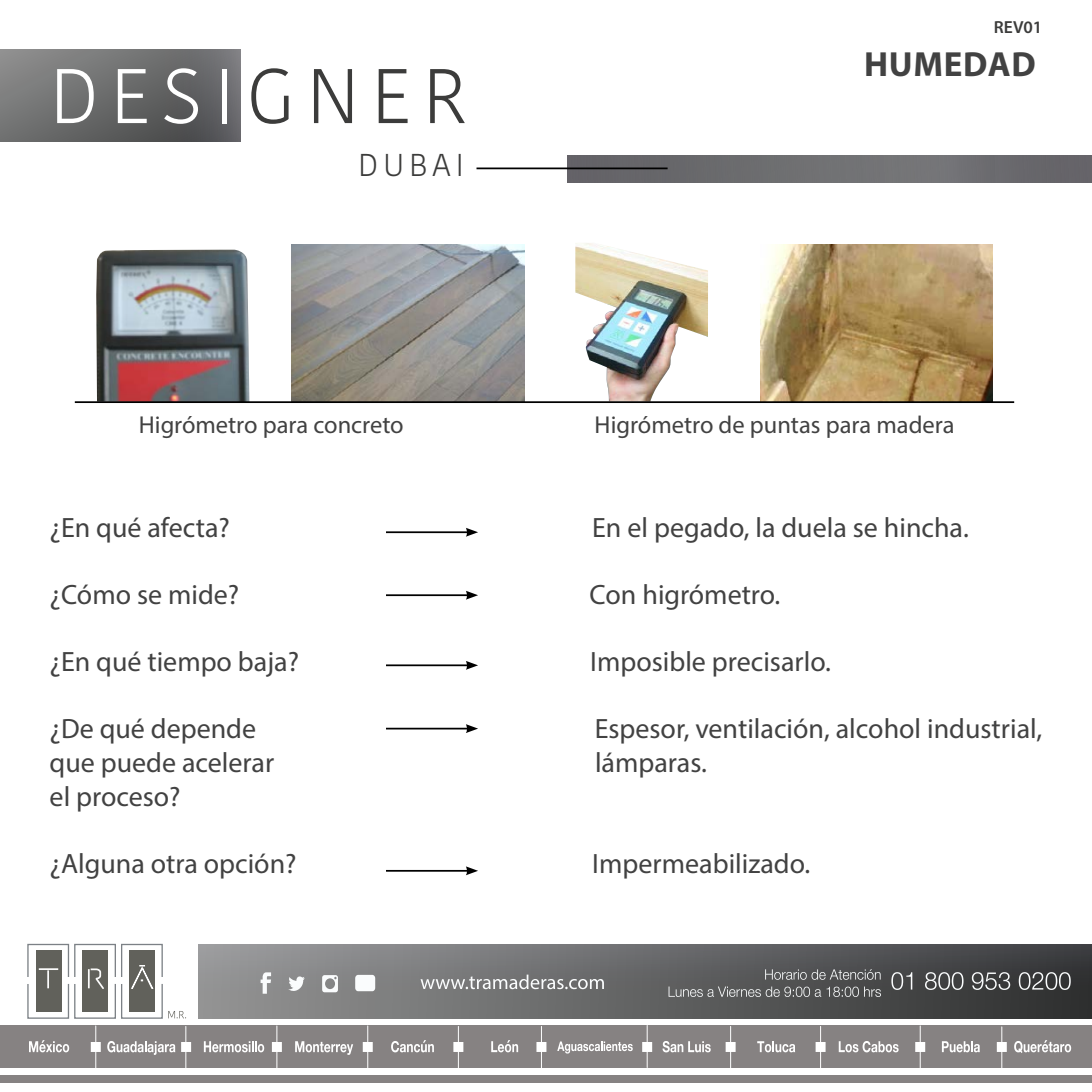
<style>
.page{position:relative;width:1092px;height:1092px;background:#fff}
.page>*{position:absolute;margin:0;border:0;box-sizing:border-box;transform-origin:0 0}
.t1{font:300 77px "Kohinoor Devanagari";letter-spacing:.15em;color:#fff}
.t2{font:700 35px "Myriad Pro";letter-spacing:.02em;color:#424242}
.t3{font:300 31.5px "Kohinoor Devanagari";letter-spacing:.15em;color:#3c3c3b}
.t4{font:28px "Myriad Pro";color:#424242}
.t5{font:24.5px "Myriad Pro";color:#424242}
.t6{font:600 17.5px "Myriad Pro";color:#3c3c3b}
.s1{color:#3c3c3b}
</style>
<div class="page">
<svg style="left:0;top:50px;width:241px;height:91px;background:#6b6c6c"></svg>
<svg style="left:27px;top:943px;width:159px;height:76px"></svg>
<div style="left:566px;top:155px;width:525px;height:27px;background:#6b6b6e"></div>
<hr style="left:476px;top:167px;width:191px;height:2px;background:#000">
<div style="left:0;top:1075px;width:1091px;height:8px;background:#868282"></div>
<div style="left:0;top:1025px;width:1091px;height:42px;background:#868282"></div>
<hr style="left:95px;top:1025px;width:1px;height:42px;background:#fff">
<hr style="left:185px;top:1026px;width:1px;height:42px;background:#fff">
<hr style="left:276px;top:1025px;width:1px;height:42px;background:#fff">
<hr style="left:367px;top:1025px;width:1px;height:42px;background:#fff">
<hr style="left:458px;top:1026px;width:1px;height:42px;background:#fff">
<hr style="left:541px;top:1026px;width:1px;height:42px;background:#fff">
<hr style="left:646px;top:1025px;width:1px;height:42px;background:#fff">
<hr style="left:730px;top:1026px;width:1px;height:42px;background:#fff">
<hr style="left:820px;top:1026px;width:1px;height:42px;background:#fff">
<hr style="left:919px;top:1025px;width:1px;height:42px;background:#fff">
<hr style="left:1001px;top:1026px;width:1px;height:42px;background:#fff">
<div style="left:181px;top:1041px;width:10px;height:10px;background:#fff;border:2px solid #fff"></div>
<div style="left:91px;top:1041px;width:10px;height:10px;background:#fff;border:2px solid #fff"></div>
<div style="left:363px;top:1041px;width:10px;height:10px;background:#fff;border:2px solid #fff"></div>
<div style="left:272px;top:1041px;width:10px;height:10px;background:#fff;border:2px solid #fff"></div>
<div style="left:453px;top:1041px;width:10px;height:10px;background:#fff;border:2px solid #fff"></div>
<div style="left:536px;top:1041px;width:10px;height:10px;background:#fff;border:2px solid #fff"></div>
<div style="left:642px;top:1041px;width:10px;height:10px;background:#fff;border:2px solid #fff"></div>
<div style="left:725px;top:1041px;width:10px;height:10px;background:#fff;border:2px solid #fff"></div>
<div style="left:815px;top:1041px;width:10px;height:10px;background:#fff;border:2px solid #fff"></div>
<div style="left:915px;top:1041px;width:10px;height:10px;background:#fff;border:2px solid #fff"></div>
<div style="left:996px;top:1041px;width:10px;height:10px;background:#fff;border:2px solid #fff"></div>
<svg style="left:29px;top:1040px;width:40px;height:12px"></svg>
<svg style="left:107px;top:1041px;width:68px;height:13px"></svg>
<svg style="left:204px;top:1041px;width:60px;height:11px"></svg>
<svg style="left:295px;top:1041px;width:58px;height:13px"></svg>
<svg style="left:391px;top:1040px;width:43px;height:12px"></svg>
<svg style="left:491px;top:1040px;width:27px;height:12px"></svg>
<svg style="left:557px;top:1041px;width:75px;height:12px"></svg>
<svg style="left:662px;top:1041px;width:48px;height:11px"></svg>
<svg style="left:757px;top:1041px;width:38px;height:11px"></svg>
<svg style="left:838px;top:1041px;width:60px;height:11px"></svg>
<svg style="left:941px;top:1041px;width:38px;height:11px"></svg>
<svg style="left:1014px;top:1040px;width:57px;height:13px"></svg>
<div style="left:198px;top:944px;width:893px;height:74px;background:linear-gradient(to right,#979899,#333436)"></div>
<svg style="left:891px;top:972px;width:21px;height:17px"></svg>
<svg style="left:924px;top:972px;width:39px;height:17px"></svg>
<svg style="left:971px;top:972px;width:39px;height:17px"></svg>
<svg style="left:1018px;top:972px;width:52px;height:17px"></svg>
<svg style="left:765px;top:969px;width:115px;height:10px"></svg>
<svg style="left:668px;top:986px;width:212px;height:10px;background:#717272"></svg>
<svg style="left:420px;top:974px;width:184px;height:15px;background:#949495"></svg>
<svg style="left:260px;top:972px;width:11px;height:21px"></svg>
<svg style="left:288px;top:975px;width:17px;height:16px"></svg>
<div style="left:355px;top:974px;width:20px;height:17px;background:#fafcfd;border-radius:3px"></div>
<svg style="left:322px;top:975px;width:16px;height:17px"></svg>
<img style="left:292px;top:245px;width:232px;height:156px">
<img style="left:97px;top:250px;width:152px;height:151px">
<img style="left:760px;top:245px;width:232px;height:156px">
<img style="left:575px;top:243px;width:133px;height:158px">
<hr style="left:75px;top:401px;width:939px;height:2px;background:#000">
<hr style="left:386px;top:531px;width:82px;height:2px;background:#000">
<svg style="left:466px;top:528px;width:12px;height:8px"></svg>
<hr style="left:386px;top:594px;width:82px;height:2px;background:#000">
<svg style="left:466px;top:590px;width:12px;height:9px"></svg>
<hr style="left:386px;top:869px;width:82px;height:2px;background:#000">
<svg style="left:466px;top:866px;width:12px;height:9px"></svg>
<hr style="left:386px;top:727px;width:82px;height:2px;background:#000">
<svg style="left:466px;top:724px;width:12px;height:9px"></svg>
<hr style="left:386px;top:664px;width:82px;height:2px;background:#000">
<svg style="left:466px;top:661px;width:12px;height:8px"></svg>
<h1 class="t1" style="left:50px;top:51px;width:420px">DESI<span class="s1">GNER</span></h1>
<p class="t3" style="left:358px;top:146px;width:107px">DUBAI</p>
<p class="t6" style="left:993px;top:16px;width:50px">REV01</p>
<p class="t2" style="left:863px;top:41px;width:173px">HUMEDAD</p>
<p class="t5" style="left:139px;top:409px;width:266px">Higrómetro para concreto</p>
<p class="t5" style="left:594px;top:409px;width:361px">Higrómetro de puntas para madera</p>
<p class="t4" style="left:50px;top:510px;width:182px">¿En qué afecta?</p>
<p class="t4" style="left:592px;top:510px;width:378px">En el pegado, la duela se hincha.</p>
<p class="t4" style="left:50px;top:577px;width:191px">¿Cómo se mide?</p>
<p class="t4" style="left:589px;top:577px;width:192px">Con higrómetro.</p>
<p class="t4" style="left:50px;top:644px;width:251px">¿En qué tiempo baja?</p>
<p class="t4" style="left:590px;top:644px;width:242px">Imposible precisarlo.</p>
<p class="t4" style="left:50px;top:711px;width:208px">¿De qué depende</p>
<p class="t4" style="left:594px;top:711px;width:449px">Espesor, ventilación, alcohol industrial,</p>
<p class="t4" style="left:50px;top:745px;width:226px">que puede acelerar</p>
<p class="t4" style="left:595px;top:745px;width:113px">lámparas.</p>
<p class="t4" style="left:50px;top:779px;width:132px">el proceso?</p>
<p class="t4" style="left:50px;top:846px;width:248px">¿Alguna otra opción?</p>
<p class="t4" style="left:592px;top:846px;width:219px">Impermeabilizado.</p>
</div>
